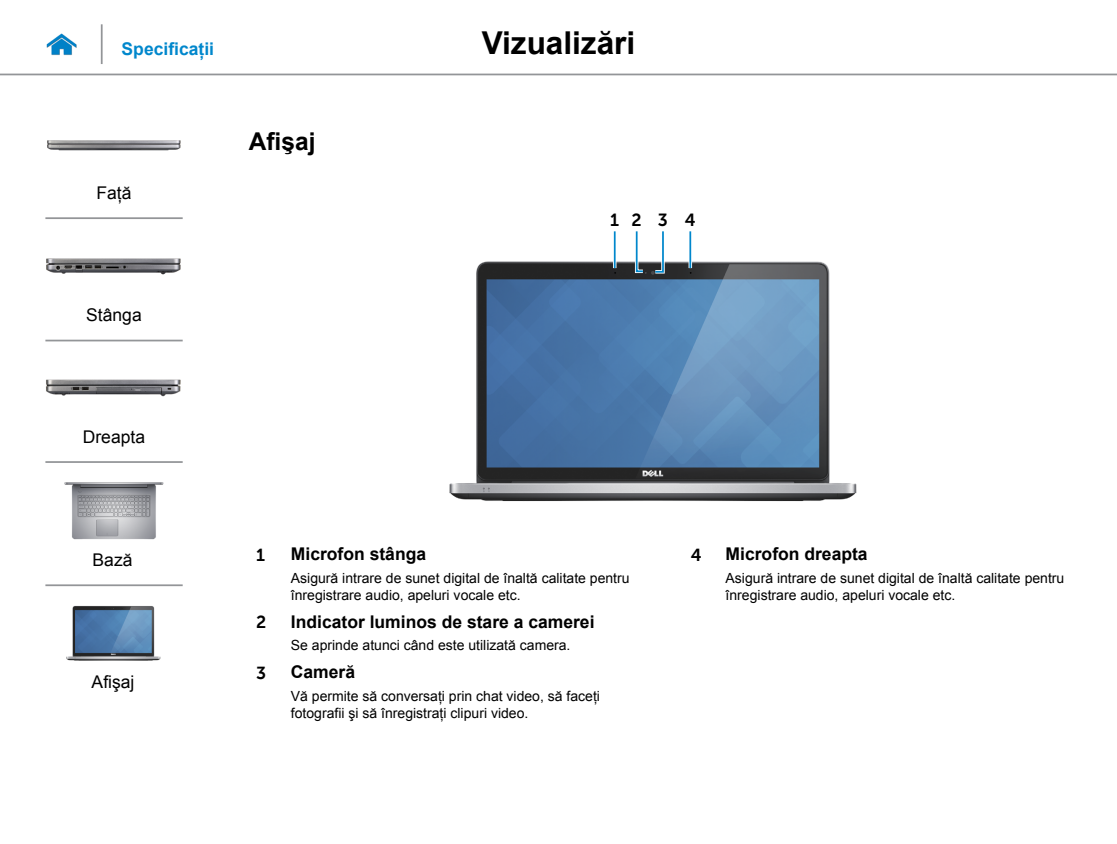
<style>
.page{position:relative;width:1117px;height:844px;background:#fff}
.page>*{position:absolute;margin:0;border:0;box-sizing:border-box;transform-origin:0 0}
.t1{font:700 31.5px "Arial";color:#000}
.Head2{font:700 24.5px "Arial";color:#000}
.Callout_Head{font:700 17.5px "Arial";color:#000}
.t2{font:17.5px "Arial";color:#000}
.t3{font:700 17.5px "Arial";color:#0087cc}
.Callout_Head-2{font:700 17.5px "Museo Sans For Dell";color:#000}
.Callout-L{font:17.5px "Museo Sans For Dell 700";color:#000}
.Callout_description{font:14px/17.5px "Arial";color:#000}
</style>
<div class="page">
<hr style="left:0;top:74px;width:1116px;height:1px;background:#939598">
<img style="left:46px;top:33px;width:31px;height:23px">
<img style="left:449px;top:261px;width:408px;height:241px">
<hr style="left:613px;top:231px;width:3px;height:37px;background:#fff">
<hr style="left:613px;top:231px;width:2px;height:37px;background:#0087cc">
<svg style="left:688px;top:231px;width:4px;height:37px"></svg>
<hr style="left:689px;top:231px;width:2px;height:37px;background:#0087cc">
<svg style="left:633px;top:231px;width:33px;height:44px"></svg>
<hr style="left:101px;top:24px;width:2px;height:40px;background:#939598">
<img style="left:47px;top:140px;width:134px;height:11px">
<img style="left:46px;top:258px;width:135px;height:17px">
<img style="left:46px;top:379px;width:135px;height:18px">
<img style="left:64px;top:482px;width:100px;height:58px">
<img style="left:66px;top:605px;width:95px;height:56px">
<hr style="left:45px;top:217px;width:138px;height:2px;background:#939598">
<hr style="left:45px;top:339px;width:138px;height:2px;background:#939598">
<hr style="left:45px;top:461px;width:138px;height:2px;background:#939598">
<hr style="left:45px;top:584px;width:138px;height:2px;background:#939598">
<p class="t3" style="left:122px;top:37px;width:94px">Specificaţii</p>
<h1 class="t1" style="left:481px;top:22px;width:155px">Vizualizări</h1>
<p class="t2" style="left:96px;top:181px;width:37px">Faţă</p>
<p class="t2" style="left:86px;top:303px;width:57px">Stânga</p>
<p class="t2" style="left:83px;top:425px;width:64px">Dreapta</p>
<p class="t2" style="left:93px;top:548px;width:41px">Bază</p>
<p class="t2" style="left:92px;top:670px;width:44px">Afişaj</p>
<p class="Head2" style="left:249px;top:125px;width:68px">Afişaj</p>
<p class="Callout-L" style="left:610px;top:210px;width:10px">1</p>
<p class="Callout-L" style="left:631px;top:210px;width:12px">2</p>
<p class="Callout-L" style="left:657px;top:210px;width:12px">3</p>
<p class="Callout-L" style="left:684px;top:210px;width:12px">4</p>
<p class="Callout_Head-2" style="left:256px;top:544px;width:10px">1</p>
<p class="Callout_Head" style="left:291px;top:542px;width:137px">Microfon stânga</p>
<p class="Callout_description" style="left:291px;top:569px;width:340px">Asigură intrare de sunet digital de înaltă calitate pentru înregistrare audio, apeluri vocale etc.</p>
<p class="Callout_Head-2" style="left:256px;top:612px;width:12px">2</p>
<p class="Callout_Head" style="left:291px;top:610px;width:305px">Indicator luminos de stare a camerei</p>
<p class="Callout_description" style="left:291px;top:636px;width:281px">Se aprinde atunci când este utilizată camera.</p>
<p class="Callout_Head-2" style="left:256px;top:662px;width:12px">3</p>
<p class="Callout_Head" style="left:291px;top:660px;width:66px">Cameră</p>
<p class="Callout_description" style="left:291px;top:687px;width:310px">Vă permite să conversaţi prin chat video, să faceţi fotografii şi să înregistraţi clipuri video.</p>
<p class="Callout_Head-2" style="left:690px;top:544px;width:12px">4</p>
<p class="Callout_Head" style="left:725px;top:542px;width:143px">Microfon dreapta</p>
<p class="Callout_description" style="left:725px;top:569px;width:340px">Asigură intrare de sunet digital de înaltă calitate pentru înregistrare audio, apeluri vocale etc.</p>
</div>
